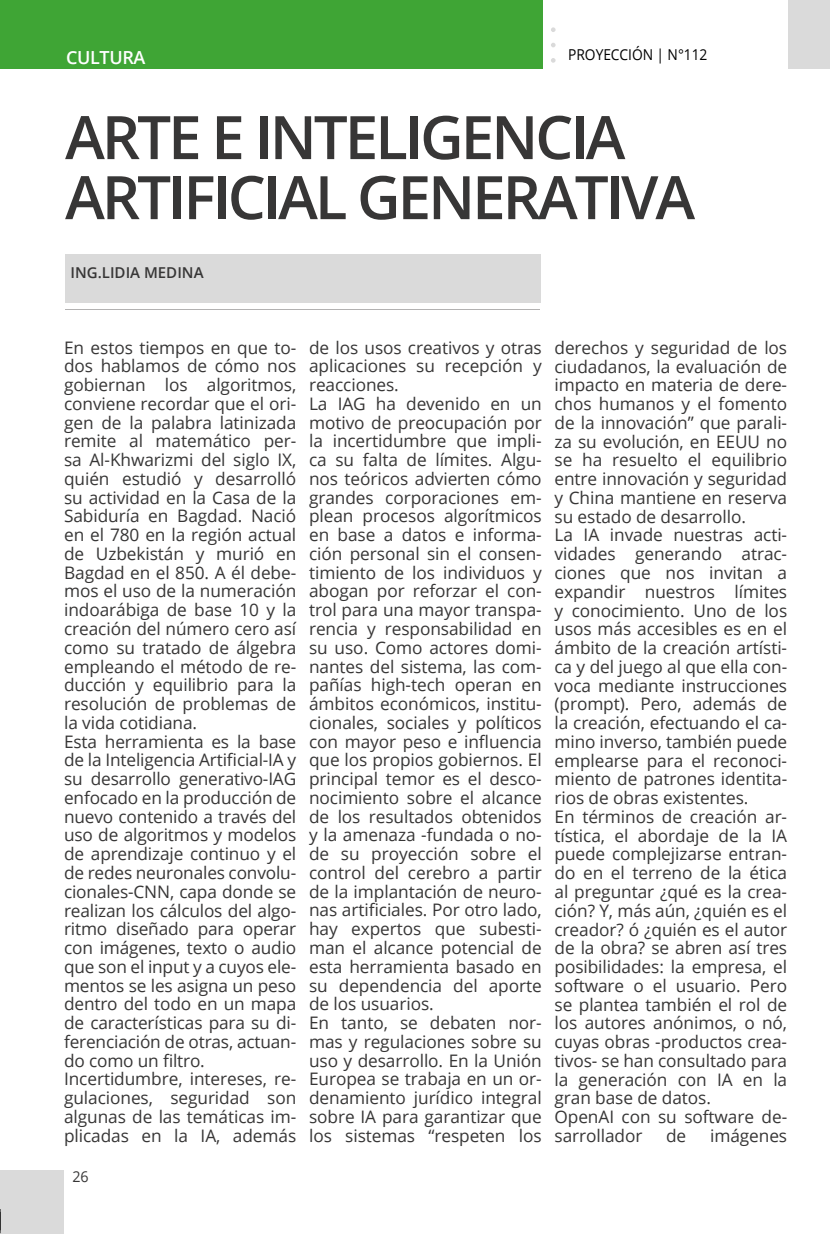
<style>
.page{position:relative;width:830px;height:1234px;background:#fff}
.page>*{position:absolute;margin:0;border:0;box-sizing:border-box;transform-origin:0 0}
.t1{font:600 60px/60px "Open Sans";letter-spacing:-.05em;color:#373636}
.t2{font:600 18px "Open Sans";letter-spacing:-.02em;color:#fff}
.t3{font:17.25px/18.8px "Open Sans";letter-spacing:-.005em;color:#373636}
.t4{font:15px "Open Sans";letter-spacing:-.005em;color:#000;scale:.92 1}
.t5{font:600 15px "Open Sans";color:#373636}
.t6{font:15px "Open Sans";color:#373636;scale:.95 1}
</style>
<div class="page">
<div style="left:0;top:1170px;width:64px;height:63px;background:#dadada"></div>
<svg style="left:0;top:1209px;width:1px;height:23px"></svg>
<div style="left:0;top:0;width:542px;height:68px;background:#3fa535"></div>
<div style="left:65px;top:254px;width:475px;height:49px;background:#dadada"></div>
<svg style="left:551px;top:27px;width:4px;height:5px"></svg>
<svg style="left:551px;top:43px;width:4px;height:4px"></svg>
<svg style="left:551px;top:58px;width:4px;height:5px"></svg>
<div style="left:787px;top:0;width:42px;height:68px;background:#dadada"></div>
<p class="t2" style="left:66px;top:45px;width:81px">CULTURA</p>
<p class="t4" style="left:568px;top:45px;width:153px">PROYECCIÓN | N°112</p>
<h1 class="t1" style="left:65px;top:106px;width:631px">ARTE E INTELIGENCIA<br>ARTIFICIAL GENERATIVA</h1>
<p class="t5" style="left:70px;top:262px;width:134px">ING.LIDIA MEDINA</p>
<p class="t3" style="left:64px;top:337px;width:234px">En estos tiempos en que to&shy;dos hablamos de cómo nos gobiernan los algoritmos, conviene recordar que el ori&shy;gen de la palabra latinizada remite al matemático per&shy;sa Al-Khwarizmi del siglo IX, quién estudió y desarrolló su actividad en la Casa de la<br>Sabiduría en Bagdad. Nació en el 780 en la región actual de Uzbekistán y murió en<br>Bagdad en el 850. A él debe&shy;mos el uso de la numeración indoarábiga de base 10 y la creación del número cero así como su tratado de álgebra empleando el método de re&shy;ducción y equilibrio para la resolución de problemas de la vida cotidiana.<br>Esta herramienta es la base de la Inteligencia Artificial-IA y su desarrollo generativo-IAG enfocado en la producción de nuevo contenido a través del uso de algoritmos y modelos de aprendizaje continuo y el de redes neuronales convolu&shy;cionales-CNN, capa donde se realizan los cálculos del algo&shy;ritmo diseñado para operar con imágenes, texto o audio que son el input y a cuyos ele&shy;mentos se les asigna un peso dentro del todo en un mapa de características para su di&shy;ferenciación de otras, actuan&shy;do como un filtro.<br>Incertidumbre, intereses, re&shy;gulaciones, seguridad son algunas de las temáticas im&shy;plicadas en la IA, además</p>
<p class="t3" style="left:309px;top:337px;width:234px">de los usos creativos y otras aplicaciones su recepción y reacciones.<br>La IAG ha devenido en un motivo de preocupación por la incertidumbre que impli&shy;ca su falta de límites. Algu&shy;nos teóricos advierten cómo grandes corporaciones em&shy;plean procesos algorítmicos en base a datos e informa&shy;ción personal sin el consen&shy;timiento de los individuos y abogan por reforzar el con&shy;trol para una mayor transpa&shy;rencia y responsabilidad en su uso. Como actores domi&shy;nantes del sistema, las com&shy;pañías high-tech operan en ámbitos económicos, institu&shy;cionales, sociales y políticos con mayor peso e influencia que los propios gobiernos. El principal temor es el desco&shy;nocimiento sobre el alcance de los resultados obtenidos y la amenaza -fundada o no&shy;de su proyección sobre el control del cerebro a partir de la implantación de neuro&shy;nas artificiales. Por otro lado, hay expertos que subesti&shy;man el alcance potencial de esta herramienta basado en su dependencia del aporte de los usuarios.<br>En tanto, se debaten nor&shy;mas y regulaciones sobre su uso y desarrollo. En la Unión<br>Europea se trabaja en un or&shy;denamiento jurídico integral sobre IA para garantizar que los sistemas “respeten los</p>
<p class="t3" style="left:554px;top:337px;width:234px">derechos y seguridad de los ciudadanos, la evaluación de impacto en materia de dere&shy;chos humanos y el fomento de la innovación” que parali&shy;za su evolución, en EEUU no se ha resuelto el equilibrio entre innovación y seguridad y China mantiene en reserva su estado de desarrollo.<br>La IA invade nuestras acti&shy;vidades generando atrac&shy;ciones que nos invitan a expandir nuestros límites y conocimiento. Uno de los usos más accesibles es en el ámbito de la creación artísti&shy;ca y del juego al que ella con&shy;voca mediante instrucciones (prompt). Pero, además de la creación, efectuando el ca&shy;mino inverso, también puede emplearse para el reconoci&shy;miento de patrones identita&shy;rios de obras existentes.<br>En términos de creación ar&shy;tística, el abordaje de la IA puede complejizarse entran&shy;do en el terreno de la ética al preguntar ¿qué es la crea&shy;ción? Y, más aún, ¿quién es el creador? ó ¿quién es el autor de la obra? se abren así tres posibilidades: la empresa, el software o el usuario. Pero se plantea también el rol de los autores anónimos, o nó, cuyas obras -productos crea&shy;tivos- se han consultado para la generación con IA en la gran base de datos.<br>OpenAI con su software de&shy;sarrollador</p>
<p class="t3" style="left:665px;top:1125px;width:22px">de</p>
<p class="t3" style="left:709px;top:1125px;width:79px">imágenes</p>
<p class="t6" style="left:72px;top:1165px;width:19px">26</p>
</div>
